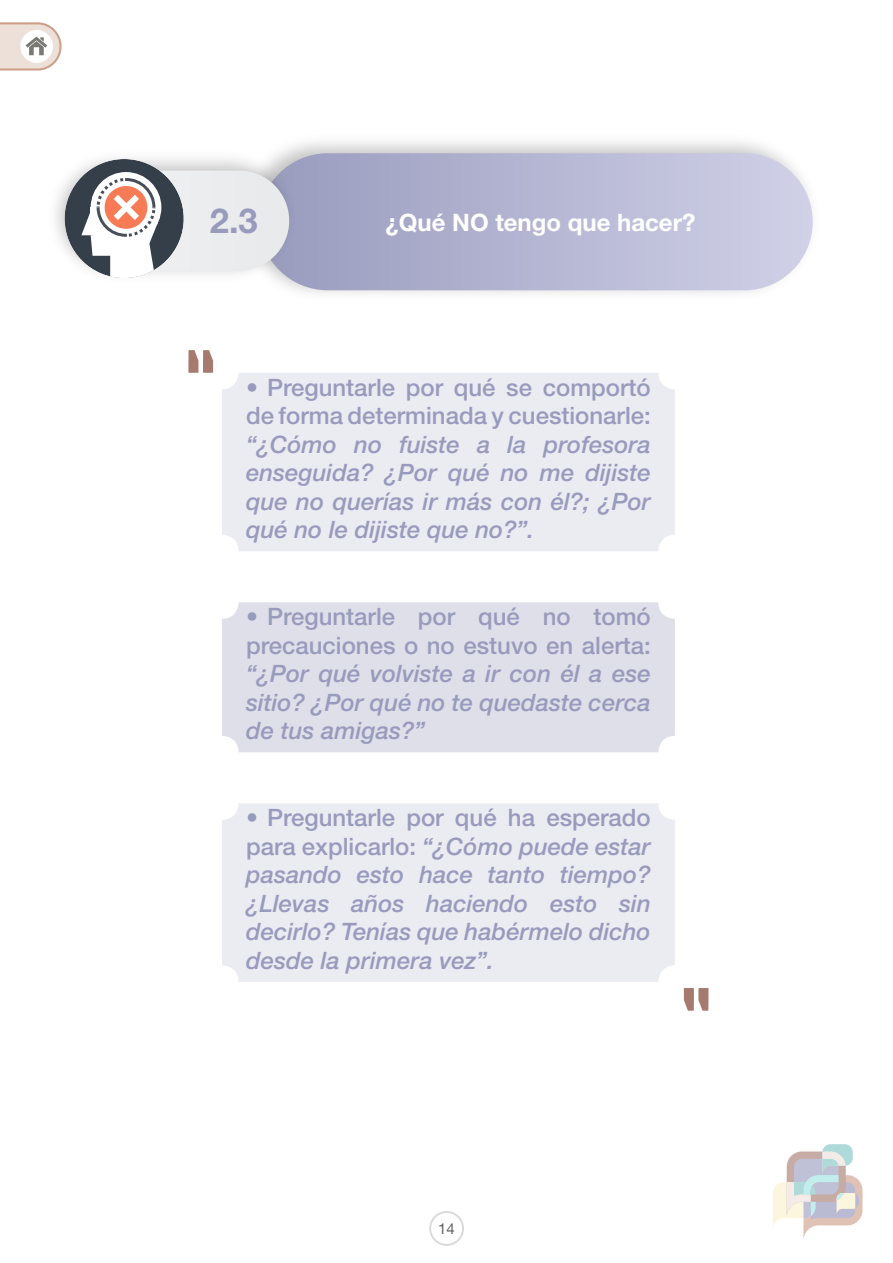
<style>
.page{position:relative;width:893px;height:1263px;background:#fff}
.page>*{position:absolute;margin:0;border:0;box-sizing:border-box;transform-origin:0 0}
.t1{font:700 34.5px "Helvetica Neue LT Std";color:#999bbd}
.t2{font:italic 500 24px/28.5px "Helvetica Neue LT Std";color:#999bbd;text-align:justify}
.t3{font:700 24px "Helvetica Neue LT Std";color:#fff}
.t4{font:15px "Helvetica Neue LT Std";color:#605e5e}
.s1{font-style:normal}
</style>
<div class="page">
<svg style="left:429px;top:1211px;width:35px;height:35px"></svg>
<svg style="left:773px;top:1144px;width:89px;height:95px"></svg>
<svg style="left:0;top:22px;width:62px;height:49px"></svg>
<svg style="left:188px;top:350px;width:25px;height:23px"></svg>
<div style="left:259px;top:153px;width:554px;height:137px;background:linear-gradient(to right,#999bbd,#d1d1e8);border-radius:69px"></div>
<img style="left:55px;top:144px;width:249px;height:145px">
<div style="left:71px;top:171px;width:218px;height:100px;background:#ebecee;border-radius:50px"></div>
<div style="left:65px;top:159px;width:119px;height:119px;background:#353f49;border-radius:50%"></div>
<div style="left:91px;top:172px;width:70px;height:71px;background:#fff;border-radius:50%"></div>
<svg style="left:81px;top:176px;width:78px;height:102px"></svg>
<div style="left:222px;top:373px;width:453px;height:178px;background:#ebebf2;border-radius:16px"></div>
<div style="left:222px;top:602px;width:453px;height:150px;background:#dfdfea;border-radius:16px"></div>
<div style="left:222px;top:803px;width:453px;height:179px;background:#ebebf2;border-radius:16px"></div>
<svg style="left:684px;top:988px;width:24px;height:23px"></svg>
<h3 class="t1" style="left:210px;top:199px;width:49px">2.3</h3>
<h3 class="t3" style="left:386px;top:208px;width:311px">¿Qué NO tengo que hacer?</h3>
<p class="t2" style="left:246px;top:373px;width:406px"><span class="s1">• Preguntarle por qué se comportó de forma determinada y cuestionarle: </span>“¿Cómo no fuiste a la profesora enseguida? ¿Por qué no me dijiste que no querías ir más con él?; ¿Por qué no le dijiste que no?”.</p>
<p class="t2" style="left:246px;top:602px;width:406px"><span class="s1">• Preguntarle por qué no tomó precauciones o no estuvo en alerta: </span>“¿Por qué volviste a ir con él a ese sitio? ¿Por qué no te quedaste cerca de tus amigas?”</p>
<p class="t2" style="left:246px;top:803px;width:406px"><span class="s1">• Preguntarle por qué ha esperado para explicarlo:</span> “¿Cómo puede estar pasando esto hace tanto tiempo? ¿Llevas años haciendo esto sin decirlo? Tenías que habérmelo dicho desde la primera vez”.</p>
<p class="t4" style="left:438px;top:1219px;width:18px">14</p>
</div>
